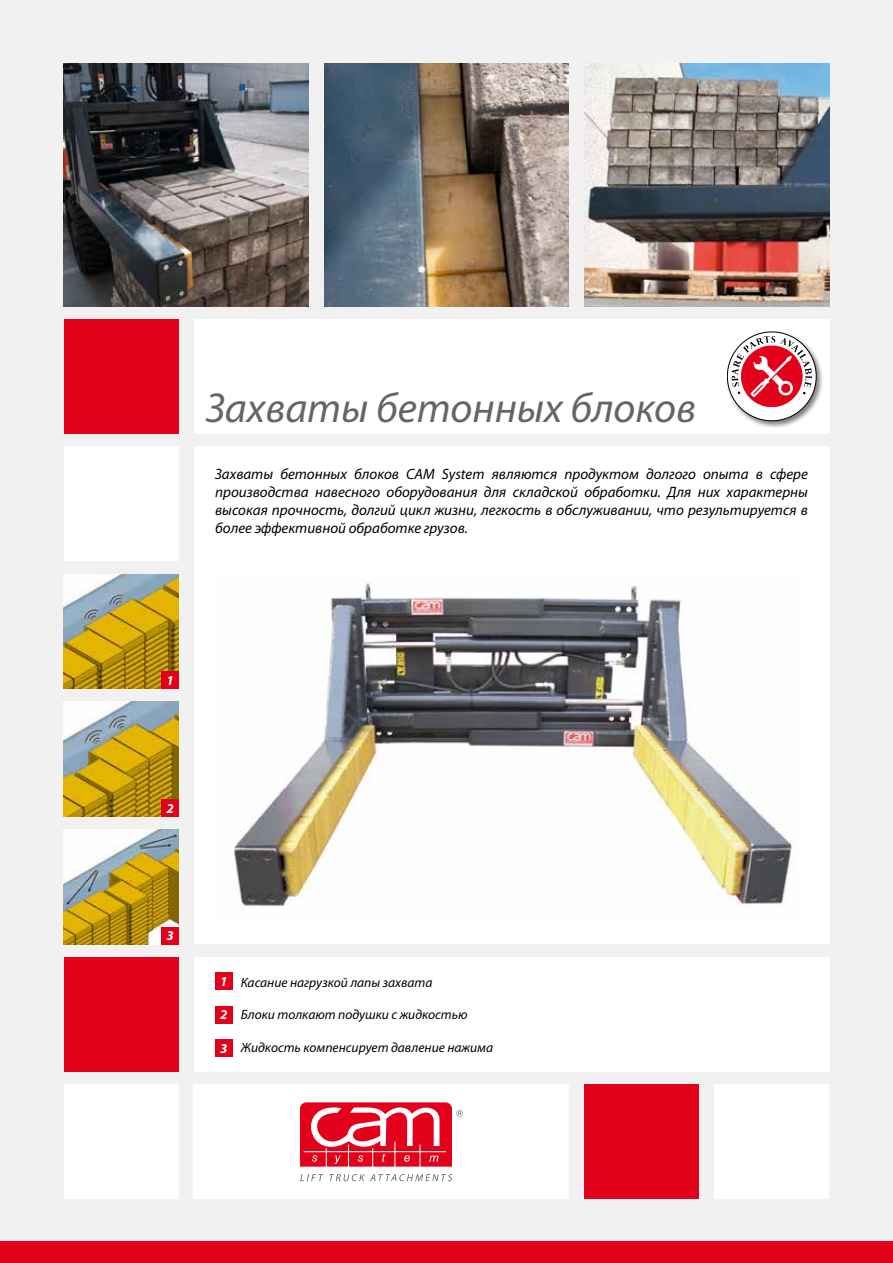
<style>
.page{position:relative;width:893px;height:1263px;background:#f1f1f2}
.page>*{position:absolute;margin:0;border:0;box-sizing:border-box;transform-origin:0 0}
.t1{font:italic 42px "Myriad Pro";color:#646567}
.t2{font:italic 15px/18px "Myriad Pro";color:#000;text-align:justify}
.t3{font:italic 13.5px "Myriad Pro";color:#000}
.t4{font:italic 700 13.5px "Myriad Pro";color:#fff}
</style>
<div class="page">
<div style="left:64px;top:1084px;width:115px;height:115px;background:#fff"></div>
<div style="left:714px;top:1084px;width:115px;height:115px;background:#fff"></div>
<img style="left:64px;top:64px;width:245px;height:242px">
<img style="left:584px;top:64px;width:245px;height:242px">
<img style="left:324px;top:64px;width:245px;height:242px">
<div style="left:64px;top:319px;width:115px;height:115px;background:#e2001a"></div>
<img style="left:64px;top:702px;width:115px;height:114px">
<div style="left:194px;top:544px;width:635px;height:400px;background:#fff"></div>
<img style="left:234px;top:583px;width:560px;height:326px">
<div style="left:194px;top:446px;width:635px;height:124px;background:#fff"></div>
<div style="left:64px;top:446px;width:115px;height:115px;background:#fff"></div>
<img style="left:64px;top:574px;width:115px;height:115px">
<div style="left:64px;top:957px;width:115px;height:114px;background:#e2001a"></div>
<div style="left:194px;top:957px;width:635px;height:114px;background:#fff"></div>
<div style="left:584px;top:1084px;width:115px;height:115px;background:#e2001a"></div>
<div style="left:194px;top:319px;width:635px;height:115px;background:#fff"></div>
<div style="left:0;top:1242px;width:893px;height:21px;background:#e2001a"></div>
<div style="left:215px;top:973px;width:17px;height:17px;background:#e2001a"></div>
<div style="left:215px;top:1006px;width:17px;height:17px;background:#e2001a"></div>
<div style="left:215px;top:1040px;width:17px;height:17px;background:#e2001a"></div>
<div style="left:162px;top:672px;width:17px;height:17px;background:#e2001a"></div>
<div style="left:162px;top:799px;width:17px;height:17px;background:#e2001a"></div>
<img style="left:64px;top:829px;width:115px;height:115px">
<div style="left:162px;top:927px;width:17px;height:17px;background:#e2001a"></div>
<div style="left:726px;top:330px;width:98px;height:98px;background:#000;opacity:.5"></div>
<svg style="left:727px;top:332px;width:89px;height:89px"></svg>
<div style="left:194px;top:1084px;width:375px;height:115px;background:#fff"></div>
<svg style="left:300px;top:1174px;width:23px;height:7px"></svg>
<svg style="left:329px;top:1174px;width:123px;height:7px"></svg>
<svg style="left:300px;top:1102px;width:163px;height:64px"></svg>
<h1 class="t1" style="left:206px;top:385px;width:491px">Захваты бетонных блоков</h1>
<p class="t2" style="left:215px;top:465px;width:594px">Захваты бетонных блоков CAM System являются продуктом долгого опыта в сфере производства навесного оборудования для складской обработки. Для них характерны высокая прочность, долгий цикл жизни, легкость в обслуживании, что результируется в более эффективной обработке грузов.</p>
<p class="t4" style="left:166px;top:673px;width:9px">1</p>
<p class="t4" style="left:166px;top:800px;width:9px">2</p>
<p class="t4" style="left:166px;top:928px;width:9px">43</p>
<p class="t4" style="left:220px;top:974px;width:9px">1</p>
<p class="t4" style="left:220px;top:1007px;width:9px">2</p>
<p class="t4" style="left:220px;top:1041px;width:9px">3</p>
<p class="t3" style="left:241px;top:975px;width:193px">Касание нагрузкой лапы захвата</p>
<p class="t3" style="left:241px;top:1007px;width:228px">Блоки толкают подушки с жидкостью</p>
<p class="t3" style="left:241px;top:1040px;width:254px">Жидкость компенсирует давление нажима</p>
</div>
